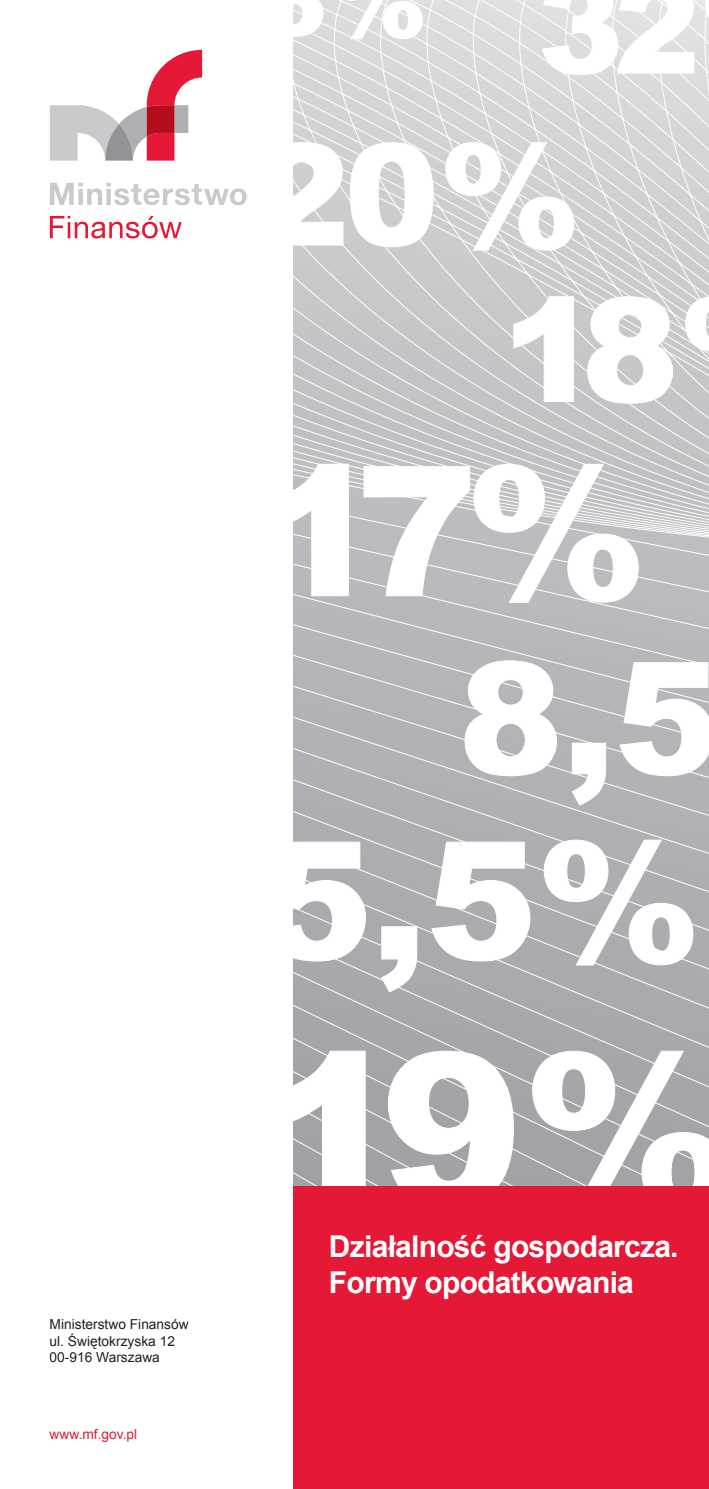
<style>
.page{position:relative;width:709px;height:1489px;background:#fff}
.page>*{position:absolute;margin:0;border:0;box-sizing:border-box;transform-origin:0 0}
.t1{font:700 30px/36px "Arial";letter-spacing:-.025em;color:#fff}
.t2{font:13.75px/16.5px "Arial";color:#231f20}
.t3{font:13.75px "Arial";color:#e51836}
</style>
<div class="page">
<svg style="left:50px;top:50px;width:152px;height:111px"></svg>
<svg style="left:50px;top:216px;width:132px;height:22px"></svg>
<svg style="left:50px;top:183px;width:197px;height:22px"></svg>
<svg style="left:293px;top:0;width:416px;height:1186px;background:#c0c1c4"></svg>
<svg style="left:464px;top:659px;width:94px;height:118px"></svg>
<svg style="left:571px;top:742px;width:36px;height:64px"></svg>
<svg style="left:619px;top:661px;width:90px;height:116px"></svg>
<svg style="left:293px;top:1049px;width:73px;height:137px"></svg>
<svg style="left:387px;top:1049px;width:127px;height:137px"></svg>
<svg style="left:531px;top:1049px;width:178px;height:137px"></svg>
<svg style="left:293px;top:840px;width:74px;height:122px"></svg>
<svg style="left:380px;top:925px;width:38px;height:68px"></svg>
<svg style="left:431px;top:840px;width:100px;height:122px"></svg>
<svg style="left:543px;top:838px;width:151px;height:128px"></svg>
<svg style="left:293px;top:463px;width:56px;height:134px"></svg>
<svg style="left:363px;top:463px;width:276px;height:140px"></svg>
<svg style="left:541px;top:0;width:154px;height:76px"></svg>
<svg style="left:704px;top:0;width:5px;height:79px"></svg>
<svg style="left:512px;top:295px;width:62px;height:108px"></svg>
<svg style="left:586px;top:295px;width:88px;height:109px"></svg>
<svg style="left:684px;top:295px;width:25px;height:113px"></svg>
<svg style="left:293px;top:141px;width:141px;height:107px"></svg>
<svg style="left:444px;top:141px;width:131px;height:110px"></svg>
<svg style="left:293px;top:0;width:31px;height:38px"></svg>
<svg style="left:330px;top:0;width:93px;height:40px"></svg>
<div style="left:293px;top:1186px;width:416px;height:302px;background:#e51836"></div>
<p class="t2" style="left:50px;top:1316px;width:141px">Ministerstwo Finansów ul. Świętokrzyska 12<br>00-916 Warszawa</p>
<p class="t3" style="left:50px;top:1425px;width:89px">www.mf.gov.pl</p>
<h1 class="t1" style="left:329px;top:1229px;width:351px">Działalność gospodarcza.<br>Formy opodatkowania</h1>
</div>
